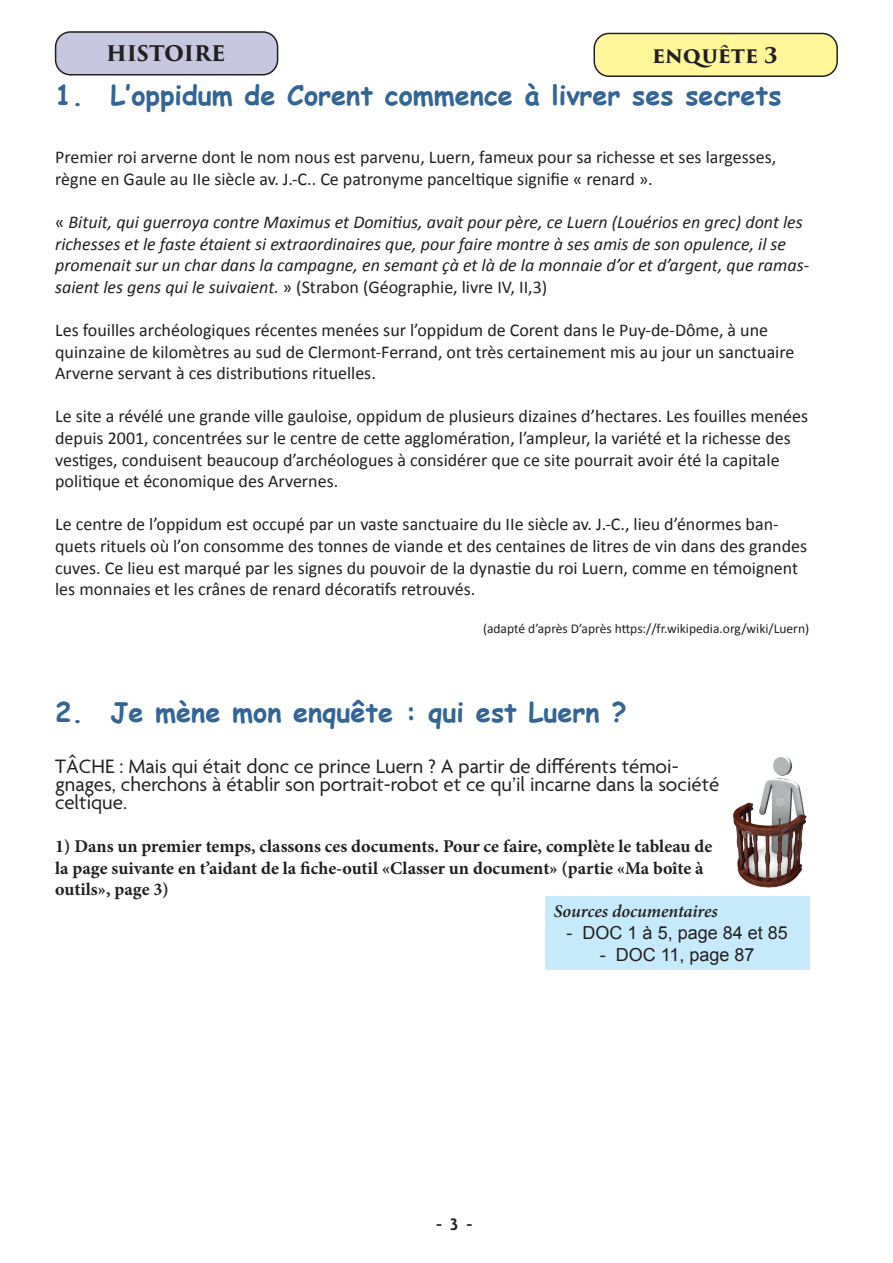
<style>
.page{position:relative;width:893px;height:1263px;background:#fff}
.page>*{position:absolute;margin:0;border:0;box-sizing:border-box;transform-origin:0 0}
.t1{font:700 27px "Comic Sans MS";color:#346594}
.t2{font:21px/18px "Agenda";color:#231f20}
.t3{font:700 21px "Trajan Pro 3";letter-spacing:-.005em;color:#231f20}
.t4{font:18px/21.6px "Calibri";color:#231f20}
.t5{font:italic 18px/21.6px "Calibri";color:#231f20}
.t6{font:700 18px/21.6px "Minion Pro";color:#231f20}
.t7{font:18px "Arial";color:#231f20}
.t8{font:italic 600 18px "Minion Pro";letter-spacing:-.005em;color:#231f20}
.t9{font:600 18px "Agenda";color:#231f20}
.t10{font:13.5px "Calibri";color:#231f20}
.s1{font-style:normal}
</style>
<div class="page">
<div style="left:56px;top:32px;width:222px;height:43px;background:#c7c7e0;border-radius:15px"></div>
<div style="left:55px;top:31px;width:223px;height:44px;border:2px solid #231f20;border-radius:15px"></div>
<div style="left:594px;top:33px;width:243px;height:43px;background:#fff79a;border-radius:15px"></div>
<div style="left:593px;top:33px;width:245px;height:44px;border:2px solid #231f20;border-radius:15px"></div>
<img style="left:733px;top:756px;width:74px;height:132px">
<div style="left:545px;top:896px;width:264px;height:73px;background:#c6eafa"></div>
<p class="t3" style="left:106px;top:38px;width:121px">HISTOIRE</p>
<p class="t3" style="left:652px;top:40px;width:127px">enquête 3</p>
<h1 class="t1" style="left:55px;top:75px;width:728px">1. L’oppidum de Corent commence à livrer ses secrets</h1>
<p class="t4" style="left:55px;top:146px;width:723px">Premier roi arverne dont le nom nous est parvenu, Luern, fameux pour sa richesse et ses largesses, règne en Gaule au IIe siècle av. J.-C.. Ce patronyme panceltique signifie « renard ».</p>
<p class="t5" style="left:55px;top:210px;width:755px"><span class="s1">«</span> Bituit, qui guerroya contre Maximus et Domitius, avait pour père, ce Luern (Louérios en grec) dont les richesses et le faste étaient si extraordinaires que, pour faire montre à ses amis de son opulence, il se promenait sur un char dans la campagne, en semant çà et là de la monnaie d’or et d’argent, que ramas&shy;saient les gens qui le suivaient. <span class="s1">» (Strabon (Géographie, livre IV, II,3)</span></p>
<p class="t4" style="left:55px;top:319px;width:741px">Les fouilles archéologiques récentes menées sur l’oppidum de Corent dans le Puy-de-Dôme, à une quinzaine de kilomètres au sud de Clermont-Ferrand, ont très certainement mis au jour un sanctuaire<br>Arverne servant à ces distributions rituelles.</p>
<p class="t4" style="left:55px;top:405px;width:754px">Le site a révélé une grande ville gauloise, oppidum de plusieurs dizaines d’hectares. Les fouilles menées depuis 2001, concentrées sur le centre de cette agglomération, l’ampleur, la variété et la richesse des vestiges, conduisent beaucoup d’archéologues à considérer que ce site pourrait avoir été la capitale politique et économique des Arvernes.</p>
<p class="t4" style="left:55px;top:513px;width:753px">Le centre de l’oppidum est occupé par un vaste sanctuaire du IIe siècle av. J.-C., lieu d’énormes ban&shy;quets rituels où l’on consomme des tonnes de viande et des centaines de litres de vin dans des grandes cuves. Ce lieu est marqué par les signes du pouvoir de la dynastie du roi Luern, comme en témoignent les monnaies et les crânes de renard décoratifs retrouvés.</p>
<p class="t10" style="left:483px;top:619px;width:328px">(adapté d’après D’après https://fr.wikipedia.org/wiki/Luern)</p>
<h1 class="t1" style="left:55px;top:692px;width:573px">2. Je mène mon enquête : qui est Luern ?</h1>
<p class="t2" style="left:55px;top:758px;width:666px">TÂCHE : Mais qui était donc ce prince Luern ? A partir de différents témoi&shy;gnages, cherchons à établir son portrait-robot et ce qu’il incarne dans la société celtique.</p>
<p class="t6" style="left:55px;top:835px;width:658px">1) Dans un premier temps, classons ces documents. Pour ce faire, complète le tableau de la page suivante en t’aidant de la fiche-outil «Classer un document» (partie «Ma boîte à outils», page 3)</p>
<p class="t8" style="left:554px;top:899px;width:166px">Sources documentaires</p>
<p class="t7" style="left:567px;top:921px;width:223px">- DOC 1 à 5, page 84 et 85</p>
<p class="t7" style="left:600px;top:942px;width:156px">- DOC 11, page 87</p>
<p class="t9" style="left:436px;top:1215px;width:38px">- 3 -</p>
</div>
